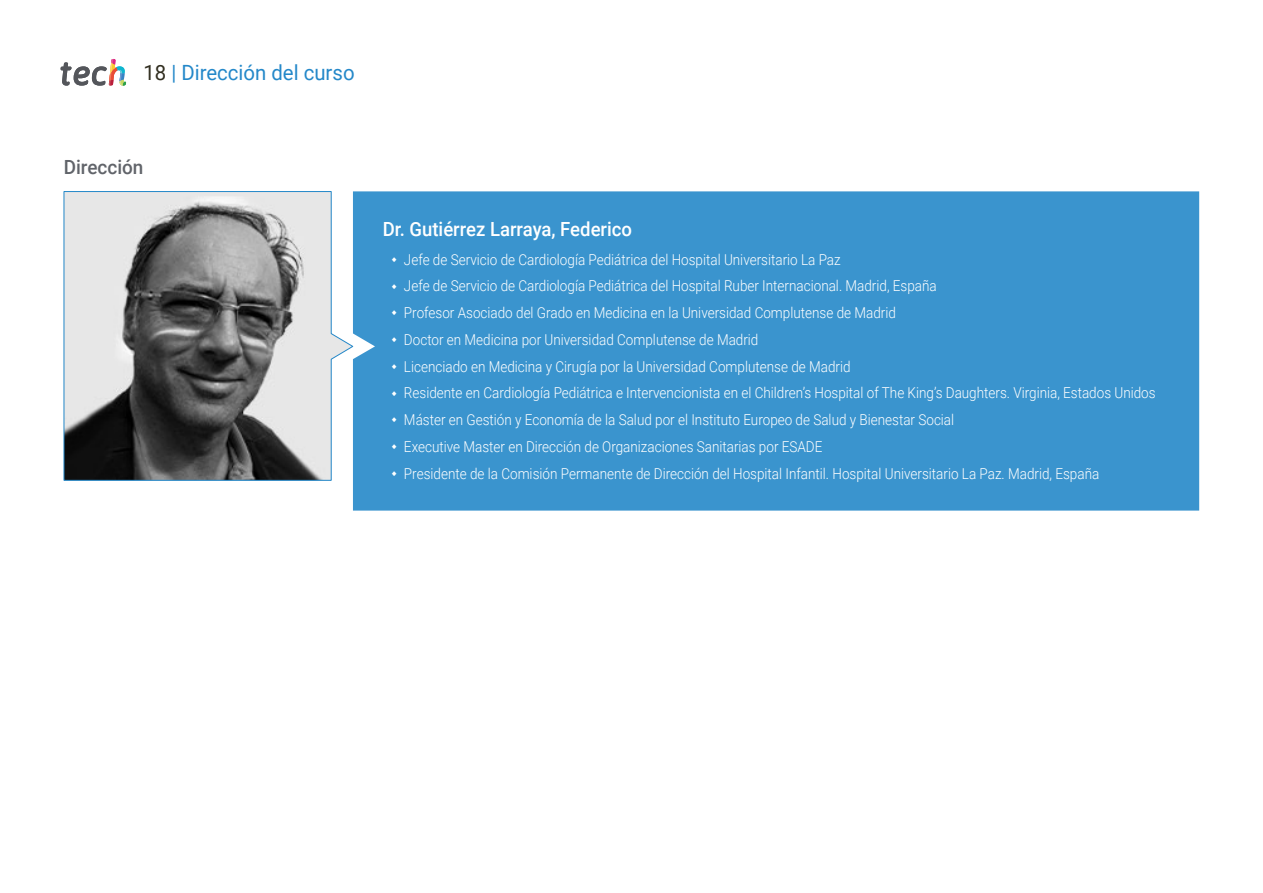
<style>
.page{position:relative;width:1263px;height:893px;background:#fff}
.page>*{position:absolute;margin:0;border:0;box-sizing:border-box;transform-origin:0 0}
.t1{font:21px "Roboto";color:#2488c9}
.t2{font:500 19.5px "Roboto";color:#fff;scale:.95 1}
.t3{font:500 19.5px "Roboto";color:#61646a}
.t4{font:300 15px/26.7px "Roboto";color:#fff;scale:.9 1}
.s1{color:#312e20}
</style>
<div class="page">
<div style="left:353px;top:191px;width:846px;height:320px;background:#3a94ce"></div>
<svg style="left:64px;top:191px;width:289px;height:290px;background:#959797"></svg>
<svg style="left:61px;top:59px;width:65px;height:27px"></svg>
<svg style="left:392px;top:257px;width:5px;height:5px"></svg>
<svg style="left:392px;top:284px;width:5px;height:5px"></svg>
<svg style="left:392px;top:310px;width:5px;height:5px"></svg>
<svg style="left:392px;top:337px;width:5px;height:5px"></svg>
<svg style="left:392px;top:364px;width:5px;height:5px"></svg>
<svg style="left:392px;top:391px;width:5px;height:5px"></svg>
<svg style="left:392px;top:417px;width:5px;height:5px"></svg>
<svg style="left:392px;top:444px;width:5px;height:5px"></svg>
<svg style="left:392px;top:471px;width:5px;height:5px"></svg>
<h1 class="t1" style="left:144px;top:57px;width:213px"><span class="s1">18</span> | Dirección del curso</h1>
<h2 class="t3" style="left:64px;top:154px;width:81px">Dirección</h2>
<h2 class="t2" style="left:383px;top:215px;width:264px">Dr. Gutiérrez Larraya, Federico</h2>
<p class="t4" style="left:404px;top:245px;width:837px">Jefe de Servicio de Cardiología Pediátrica del Hospital Universitario La Paz<br>Jefe de Servicio de Cardiología Pediátrica del Hospital Ruber Internacional. Madrid, España<br>Profesor Asociado del Grado en Medicina en la Universidad Complutense de Madrid<br>Doctor en Medicina por Universidad Complutense de Madrid<br>Licenciado en Medicina y Cirugía por la Universidad Complutense de Madrid<br>Residente en Cardiología Pediátrica e Intervencionista en el Children’s Hospital of The King’s Daughters. Virginia, Estados Unidos Máster en Gestión y Economía de la Salud por el Instituto Europeo de Salud y Bienestar Social<br>Executive Master en Dirección de Organizaciones Sanitarias por ESADE<br>Presidente de la Comisión Permanente de Dirección del Hospital Infantil. Hospital Universitario La Paz. Madrid, España</p>
</div>
